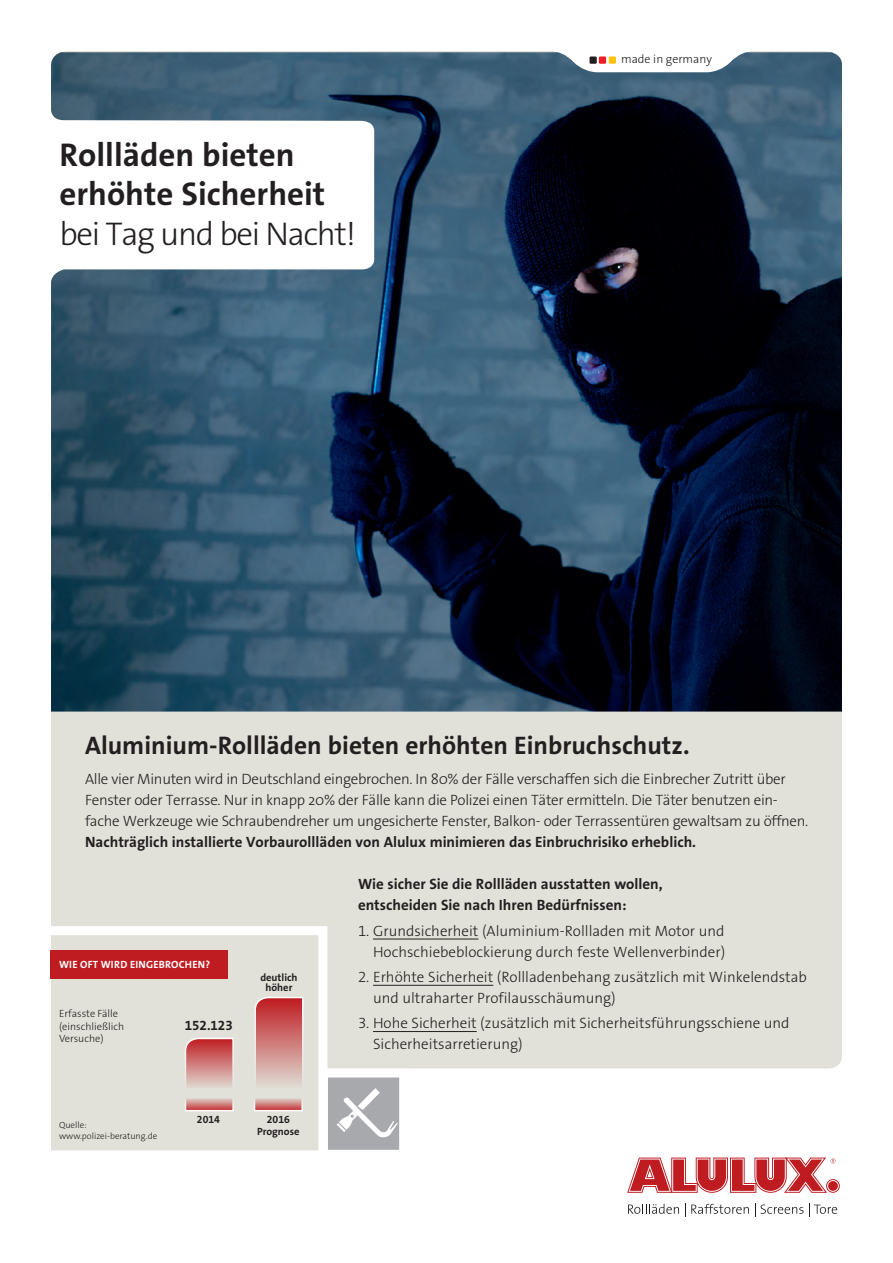
<style>
.page{position:relative;width:893px;height:1263px;background:#fff}
.page>*{position:absolute;margin:0;border:0;box-sizing:border-box;transform-origin:0 0}
.t1{font:700 33px "The Sans Os F";color:#231f20}
.t2{font:300 33px "The Sans Os F";letter-spacing:-.04em;color:#231f20}
.t3{font:700 25.5px "The Sans Os F";color:#231f20}
.t4{font:300 15px/21px "The Sans Os F";letter-spacing:-.02em;color:#231f20}
.t5{font:300 15px/21px "The Sans Os F";color:#231f20}
.t6{font:700 15px/21px "The Sans Os F";color:#231f20}
.t7{font:700 13.5px "The Sans Os F";color:#231f20}
.t8{font:300 12px "The Sans Os F";color:#231f20}
.t9{font:300 10.5px "The Sans Os F";color:#231f20}
.t10{font:700 10.5px/10.5px "The Sans Os F";color:#231f20;text-align:center}
.t11{font:700 10.5px "The Sans Os F";letter-spacing:.02em;color:#fff}
.t12{font:300 9px "The Sans Os F";color:#231f20}
.s1{font-weight:700}
</style>
<div class="page">
<svg style="left:627px;top:1157px;width:213px;height:36px"></svg>
<svg style="left:628px;top:1204px;width:51px;height:10px"></svg>
<svg style="left:685px;top:1203px;width:64px;height:14px"></svg>
<svg style="left:755px;top:1203px;width:82px;height:14px"></svg>
<div style="left:51px;top:648px;width:791px;height:420px;background:#e2e1d9;border-radius:13px"></div>
<div style="left:323px;top:1073px;width:81px;height:81px;background:#a8a9ad"></div>
<svg style="left:337px;top:1088px;width:61px;height:50px"></svg>
<div style="left:319px;top:1068px;width:89px;height:91px;border:9px solid #fff"></div>
<img style="left:51px;top:52px;width:791px;height:659px">
<svg style="left:490px;top:51px;width:324px;height:21px"></svg>
<div style="left:589px;top:56px;width:8px;height:8px;background:#231f20"></div>
<div style="left:599px;top:56px;width:7px;height:8px;background:#ee1d23"></div>
<div style="left:609px;top:56px;width:7px;height:8px;background:#fec210"></div>
<svg style="left:51px;top:100px;width:323px;height:255px"></svg>
<hr style="left:373px;top:939px;width:105px;height:1px;background:#231f20">
<hr style="left:373px;top:985px;width:120px;height:1px;background:#231f20">
<hr style="left:373px;top:1031px;width:104px;height:1px;background:#231f20">
<div style="left:42px;top:926px;width:285px;height:233px;background:#e2e1d9;border:9px solid #fff"></div>
<svg style="left:185px;top:1038px;width:49px;height:49px;background:#d28583"></svg>
<svg style="left:185px;top:1098px;width:49px;height:13px"></svg>
<svg style="left:254px;top:997px;width:50px;height:88px;background:#d28483"></svg>
<svg style="left:254px;top:1098px;width:49px;height:13px"></svg>
<div style="left:51px;top:950px;width:177px;height:28px;background:#bf1c21"></div>
<p class="t1" style="left:60px;top:133px;width:237px">Rollläden bieten</p>
<p class="t1" style="left:60px;top:173px;width:267px">erhöhte Sicherheit</p>
<p class="t2" style="left:60px;top:212px;width:298px">bei Tag und bei Nacht!</p>
<p class="t8" style="left:621px;top:52px;width:92px">made in germany</p>
<p class="t3" style="left:85px;top:729px;width:606px">Aluminium-Rollläden bieten erhöhten Einbruchschutz.</p>
<p class="t4" style="left:85px;top:768px;width:725px">Alle vier Minuten wird in Deutschland eingebrochen. In 80% der Fälle verschaffen sich die Einbrecher Zutritt über Fenster oder Terrasse. Nur in knapp 20% der Fälle kann die Polizei einen Täter ermitteln. Die Täter benutzen ein&shy;fache Werkzeuge wie Schraubendreher um ungesicherte Fenster, Balkon- oder Terrassentüren gewaltsam zu öffnen.<br><span class="s1">Nachträglich installierte Vorbaurollläden von Alulux minimieren das Einbruchrisiko erheblich.</span></p>
<p class="t11" style="left:59px;top:958px;width:153px">WIE OFT WIRD EINGEBROCHEN?</p>
<p class="t9" style="left:59px;top:1007px;width:61px">Erfasste Fälle</p>
<p class="t9" style="left:59px;top:1019px;width:67px">(einschließlich</p>
<p class="t9" style="left:59px;top:1032px;width:46px">Versuche)</p>
<p class="t7" style="left:185px;top:1016px;width:50px">152.123</p>
<p class="t10" style="left:260px;top:972px;width:39px">deutlich höher</p>
<p class="t12" style="left:59px;top:1119px;width:29px">Quelle:</p>
<p class="t12" style="left:59px;top:1130px;width:100px">www.polizei-beratung.de</p>
<p class="t10" style="left:197px;top:1114px;width:25px">2014</p>
<p class="t10" style="left:267px;top:1114px;width:25px">2016</p>
<p class="t10" style="left:257px;top:1126px;width:44px">Prognose</p>
<p class="t6" style="left:358px;top:874px;width:306px">Wie sicher Sie die Rollläden ausstatten wollen, entscheiden Sie nach Ihren Bedürfnissen:</p>
<p class="t5" style="left:358px;top:920px;width:369px;text-align:right">1. Grundsicherheit (Aluminium-Rollladen mit Motor und<br>Hochschiebeblockierung durch feste Wellenverbinder)</p>
<p class="t5" style="left:373px;top:966px;width:435px;text-indent:-15px">2. Erhöhte Sicherheit (Rollladenbehang zusätzlich mit Winkelendstab und ultraharter Profilausschäumung)</p>
<p class="t5" style="left:373px;top:1013px;width:418px;text-indent:-15px">3. Hohe Sicherheit (zusätzlich mit Sicherheitsführungsschiene und<br>Sicherheitsarretierung)</p>
</div>
